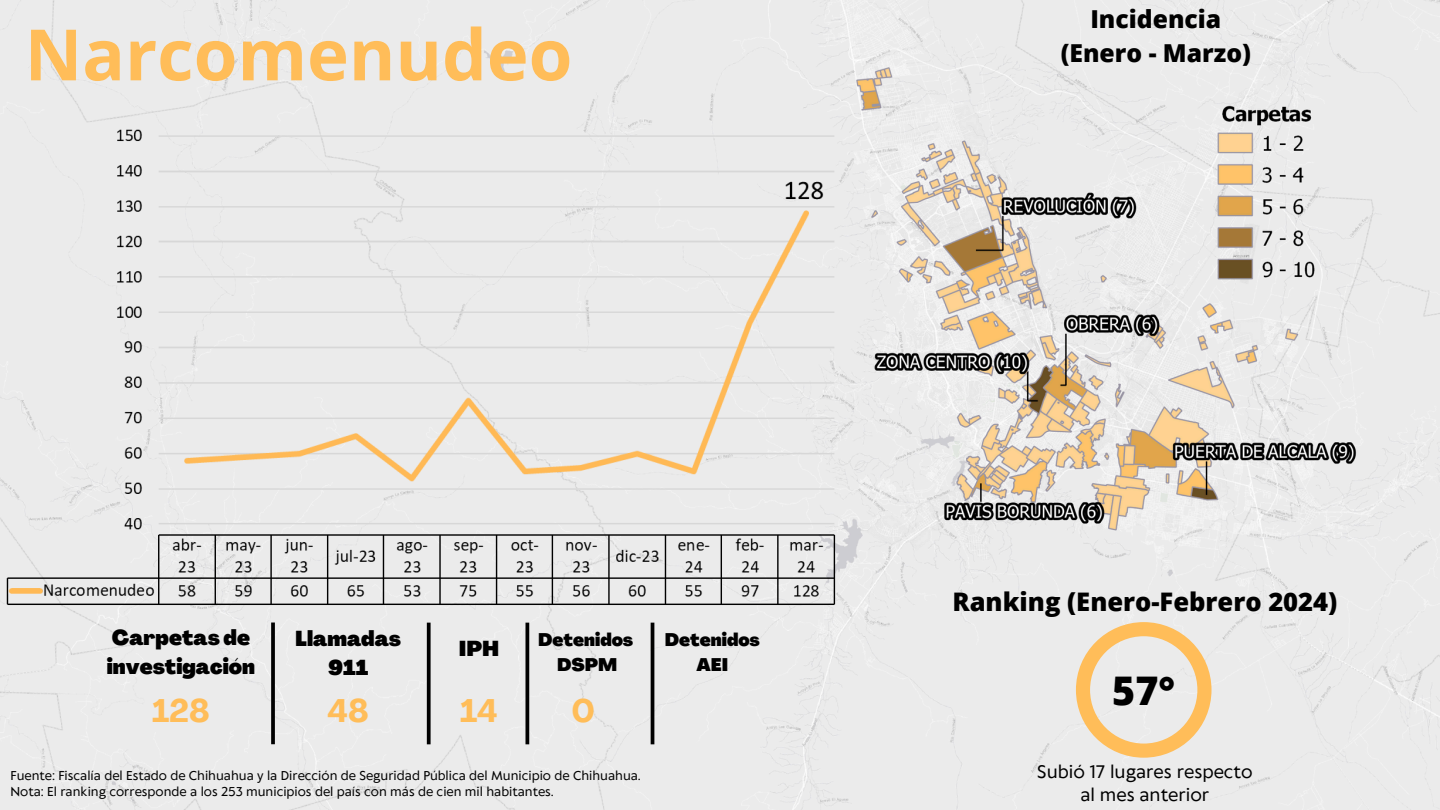
<style>
.page{position:relative;width:1440px;height:810px;background:#fff}
.page>*{position:absolute;margin:0;border:0;box-sizing:border-box;transform-origin:0 0}
.t1{font:700 70.9px "Open Sans";color:#ffbd59}
.t2{font:800 39.4px "Open Sans";color:#000}
.t3{font:700 32.2px "Agrandir";color:#ffbd59}
.t4{font:800 25.6px "Open Sans";color:#000}
.t5{font:800 24.7px/34.3px "Open Sans";color:#000;text-align:center}
.t6{font:900 21.1px/29.4px "Agrandir";color:#000;text-align:center}
.t7{font:900 17.9px "Agrandir";color:#000}
.t8{font:17px/23.2px "Klein Text";color:#000;text-align:center}
.t9{font:12px "Klein Text";color:#000}
</style>
<div class="page">
<img style="left:0;top:0;width:1440px;height:810px">
<svg style="left:271px;top:623px;width:4px;height:121px"></svg>
<svg style="left:427px;top:623px;width:4px;height:121px"></svg>
<hr style="left:526px;top:623px;width:3px;height:121px;background:#000">
<hr style="left:651px;top:623px;width:3px;height:121px;background:#000">
<svg style="left:1076px;top:622px;width:136px;height:136px;background:#f0ddc0"></svg>
<img style="left:0;top:118px;width:845px;height:504px">
<p class="t1" style="left:25px;top:5px;width:549px">Narcomenudeo</p>
<p class="t5" style="left:1061px;top:1px;width:192px">Incidencia (Enero - Marzo)</p>
<h3 class="t6" style="left:107px;top:625px;width:150px;text-align:left">Carpetas de investigación</h3>
<h6 class="t7" style="left:538px;top:633px;width:97px">Detenidos</h6>
<h4 class="t6" style="left:295px;top:626px;width:107px">Llamadas<br>911</h4>
<h6 class="t3" style="left:328px;top:698px;width:43px">48</h6>
<p class="t3" style="left:460px;top:698px;width:39px">14</p>
<h1 class="t6" style="left:459px;top:636px;width:42px">IPH</h1>
<p class="t7" style="left:557px;top:657px;width:62px">DSPM</p>
<p class="t3" style="left:152px;top:698px;width:59px">128</p>
<h5 class="t3" style="left:572px;top:698px;width:25px">0</h5>
<p class="t9" style="left:11px;top:769px;width:632px">Fuente: Fiscalía del Estado de Chihuahua y la Dirección de Seguridad Pública del Municipio de Chihuahua.</p>
<p class="t9" style="left:11px;top:786px;width:545px">Nota: El ranking corresponde a los 253 municipios del país con más de cien mil habitantes.</p>
<p class="t7" style="left:665px;top:633px;width:97px">Detenidos</p>
<p class="t7" style="left:697px;top:657px;width:33px">AEI</p>
<p class="t4" style="left:952px;top:584px;width:386px">Ranking (Enero-Febrero 2024)</p>
<h4 class="t2" style="left:1112px;top:662px;width:64px">57°</h4>
<h2 class="t8" style="left:1037px;top:762px;width:217px">Subió 17 lugares respecto al mes anterior</h2>
</div>
